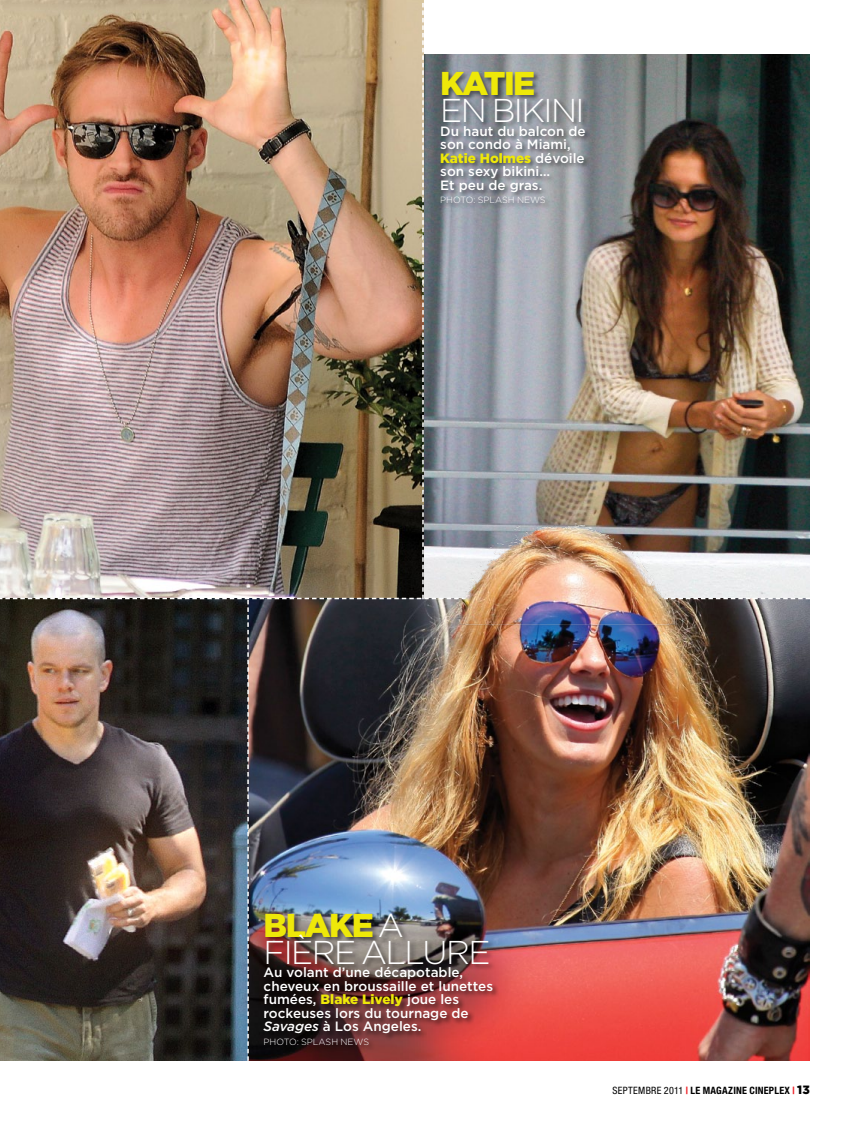
<style>
.page{position:relative;width:864px;height:1134px;background:#fff}
.page>*{position:absolute;margin:0;border:0;box-sizing:border-box;transform-origin:0 0}
.t1{font:300 33px/27px "Gotham";letter-spacing:-.045em;color:#fff}
.t2{font:900 33px "Gotham";color:#eee809}
.t3{font:500 13.5px/13.5px "Gotham";color:#fff}
.t4{font:700 condensed 10.2px "Helvetica Neue";letter-spacing:.02em;color:#000}
.t5{font:300 9px "Gotham";letter-spacing:.005em;color:#fff}
.s1{font-weight:900;color:#eee809}
.s2{font-style:italic}
.s3{font-weight:400}
.s4{color:#ed1d24}
.s5{font-family:"Gotham";font-weight:900;font-stretch:normal;font-size:12px}
</style>
<div class="page">
<img style="left:0;top:0;width:810px;height:1061px">
<div style="left:263px;top:912px;width:237px;height:140px;background:#000;opacity:.5"></div>
<img style="left:247px;top:522px;width:563px;height:112px">
<h1 class="t2" style="left:440px;top:64px;width:97px">Katie</h1>
<h1 class="t1" style="left:440px;top:97px;width:146px">EN BIKINI</h1>
<p class="t3" style="left:440px;top:124px;width:147px">Du haut du balcon de son condo à Miami,<br><span class="s1">Katie Holmes</span> dévoile son sexy bikini…<br>Et peu de gras.</p>
<p class="t5" style="left:440px;top:195px;width:106px">PHOTO: SPLASH N EWS</p>
<h1 class="t1" style="left:264px;top:911px;width:228px"><span class="s1">Blake</span> A<br>FIÈRE ALLURE</h1>
<p class="t3" style="left:264px;top:965px;width:231px">Au volant d’une décapotable, cheveux en broussaille et lunettes fumées, <span class="s1">Blake Lively</span> joue les rockeuses lors du tournage de<br><span class="s2">Savages</span> à Los Angeles.</p>
<p class="t5" style="left:264px;top:1037px;width:106px">PHOTO: SPLASH N EWS</p>
<p class="t4" style="left:613px;top:1084px;width:199px"><span class="s3">SEPTEMBRE 2011</span> <span class="s4">|</span> LE MAGAZINE CINEPLEX <span class="s4">|</span> <span class="s5">13</span></p>
</div>
